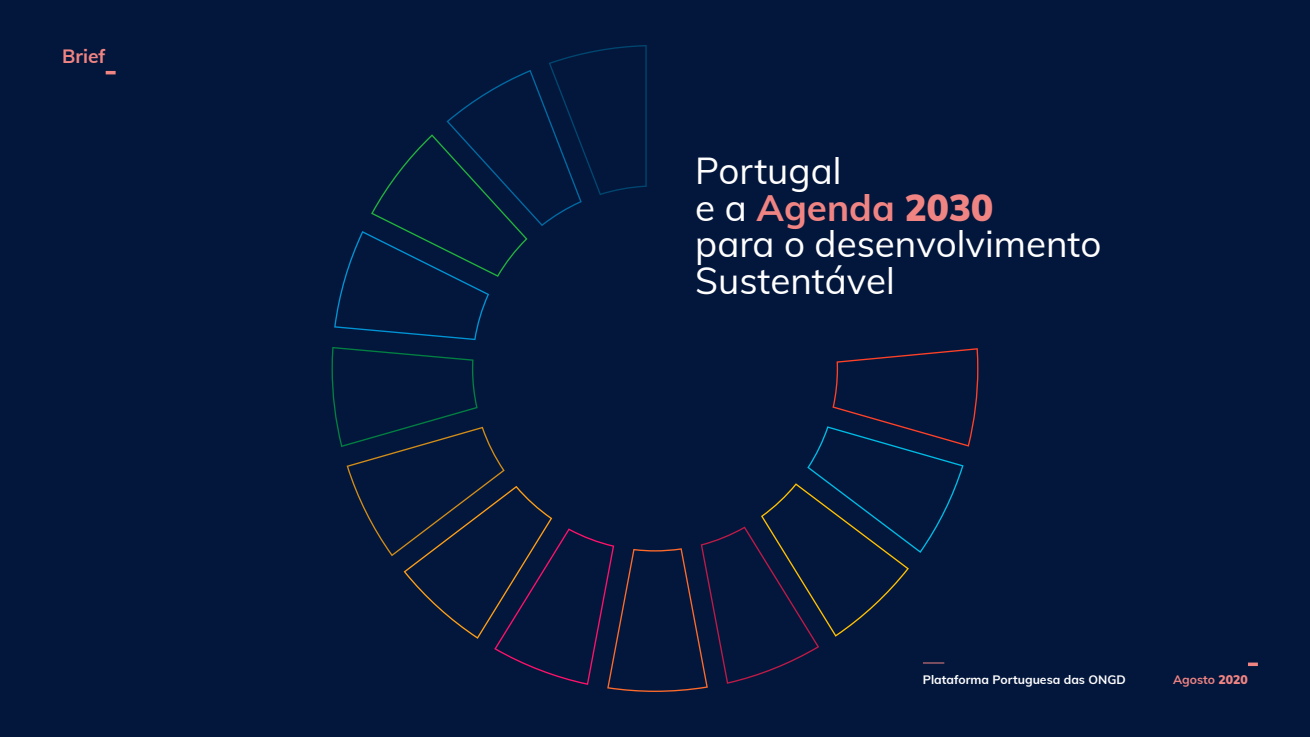
<style>
.page{position:relative;width:1310px;height:737px;background:#03163c}
.page>*{position:absolute;margin:0;border:0;box-sizing:border-box;transform-origin:0 0}
.t1{font:36.75px/36.8px "Mulish";color:#fff}
.t2{font:700 19.25px "Mulish";color:#f08482}
.t3{font:700 12.25px "Mulish";color:#fff}
.t4{font:700 12.25px "Mulish";color:#f08482}
.s1{font-weight:700;color:#f08482}
.s2{font-weight:900;color:#f08482}
.s3{font-weight:900}
</style>
<div class="page">
<svg style="left:331px;top:45px;width:647px;height:647px"></svg>
<svg style="left:1248px;top:662px;width:10px;height:4px"></svg>
<svg style="left:106px;top:71px;width:10px;height:3px"></svg>
<p class="t2" style="left:62px;top:43px;width:45px">Brief</p>
<p class="t1" style="left:695px;top:150px;width:408px">Portugal<br>e a <span class="s1">Agenda</span> <span class="s2">2030<br></span>para o desenvolvimento<br>Sustentável</p>
<p class="t3" style="left:923px;top:670px;width:204px">Plataforma Portuguesa das ONGD</p>
<p class="t4" style="left:1173px;top:670px;width:76px">Agosto <span class="s3">2020</span></p>
</div>
